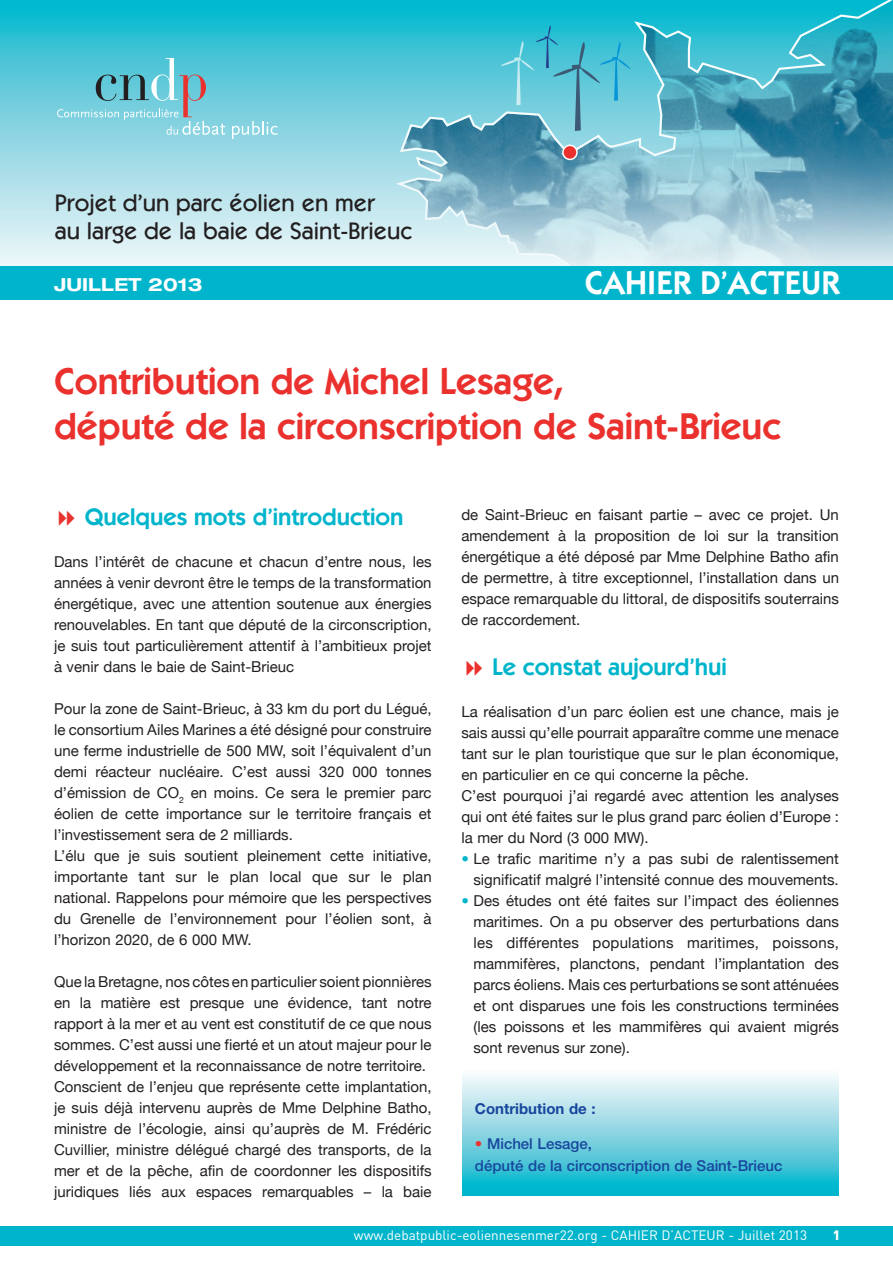
<style>
.page{position:relative;width:893px;height:1263px;background:#fff}
.page>*{position:absolute;margin:0;border:0;box-sizing:border-box;transform-origin:0 0}
.t1{font:600 37.5px/45px "Itc Kabel";color:#ea312e}
.t2{font:600 33px "Itc Kabel";color:#fff}
.t3{font:500 24px/28.8px "Itc Kabel";color:#231f20}
.t4{font:600 24px "Itc Kabel";color:#00b5cb}
.t5{font:700 expanded 18px "Helvetica Neue";letter-spacing:.005em;color:#fff}
.t6{font:15px/21px "Helvetica Neue";color:#231f20;text-align:justify}
.t7{font:500 15px/22.5px "Helvetica Neue";color:#18469d}
.t8{font:700 15px "Helvetica Neue";color:#18469d}
.t9{font:13.5px "DIN";color:#fff}
.t10{font:900 13.5px "DIN";color:#fff}
.s1{color:#00b5cb}
.s2{color:#ea312e}
</style>
<div class="page">
<svg style="left:0;top:0;width:394px;height:266px;background:#87d6e3"></svg>
<div style="left:0;top:1226px;width:893px;height:20px;background:#00b5cb"></div>
<svg style="left:232px;top:121px;width:46px;height:18px"></svg>
<svg style="left:57px;top:58px;width:168px;height:77px;background:#75c5d3"></svg>
<svg style="left:394px;top:0;width:499px;height:266px;background:#6dbbcc"></svg>
<div style="left:0;top:266px;width:893px;height:34px;background:#00b5cb"></div>
<div style="left:563px;top:145px;width:14px;height:14px;background:#ea312e;border-radius:50%"></div>
<div style="left:562px;top:145px;width:16px;height:15px;border:2px solid #fff;border-radius:50%"></div>
<svg style="left:500px;top:25px;width:132px;height:106px;background:#55bfd2"></svg>
<svg style="left:462px;top:1075px;width:377px;height:121px;background:#7ed4e1"></svg>
<h3 class="t3" style="left:55px;top:188px;width:359px">Projet d’un parc éolien en mer<br>au large de la baie de Saint-Brieuc</h3>
<p class="t5" style="left:54px;top:274px;width:150px">juillet 2013</p>
<h2 class="t2" style="left:585px;top:264px;width:256px">CAHIER D’ACTEUR</h2>
<h1 class="t1" style="left:54px;top:358px;width:729px">Contribution de Michel Lesage,<br>député de la circonscription de Saint-Brieuc</h1>
<h3 class="t4" style="left:85px;top:503px;width:320px">Quelques mots d’introduction</h3>
<p class="t6" style="left:54px;top:551px;width:379px">Dans l’intérêt de chacune et chacun d’entre nous, les années à venir devront être le temps de la transformation énergétique, avec une attention soutenue aux énergies renouvelables. En tant que député de la circonscription, je suis tout particulièrement attentif à l’ambitieux projet à venir dans le baie de Saint-Brieuc</p>
<p class="t6" style="left:54px;top:698px;width:379px;text-align:left">Pour la zone de Saint-Brieuc, à 33 km du port du Légué, le consortium Ailes Marines a été désigné pour construire une ferme industrielle de 500 MW, soit l’équivalent d’un demi réacteur nucléaire. C’est aussi 320 000 tonnes d’émission de CO<sub>2</sub> en moins. Ce sera le premier parc éolien de cette importance sur le territoire français et l’investissement sera de 2 milliards.<br>L’élu que je suis soutient pleinement cette initiative, importante tant sur le plan local que sur le plan national. Rappelons pour mémoire que les perspectives du Grenelle de l’environnement pour l’éolien sont, à l’horizon 2020, de 6 000 MW.</p>
<p class="t6" style="left:54px;top:971px;width:379px;text-align:left">Que la Bretagne, nos côtes en particulier soient pionnières en la matière est presque une évidence, tant notre rapport à la mer et au vent est constitutif de ce que nous sommes. C’est aussi une fierté et un atout majeur pour le développement et la reconnaissance de notre territoire.<br>Conscient de l’enjeu que représente cette implantation, je suis déjà intervenu auprès de Mme Delphine Batho, ministre de l’écologie, ainsi qu’auprès de M. Frédéric Cuvillier, ministre délégué chargé des transports, de la mer et de la pêche, afin de coordonner les dispositifs juridiques liés aux espaces remarquables – la baie</p>
<p class="t6" style="left:461px;top:504px;width:379px">de Saint-Brieuc en faisant partie – avec ce projet. Un amendement à la proposition de loi sur la transition énergétique a été déposé par Mme Delphine Batho afin de permettre, à titre exceptionnel, l’installation dans un espace remarquable du littoral, de dispositifs souterrains de raccordement.</p>
<h3 class="t4" style="left:492px;top:653px;width:236px">Le constat aujourd’hui</h3>
<p class="t6" style="left:461px;top:701px;width:379px;text-align:left">La réalisation d’un parc éolien est une chance, mais je sais aussi qu’elle pourrait apparaître comme une menace tant sur le plan touristique que sur le plan économique, en particulier en ce qui concerne la pêche.<br>C’est pourquoi j’ai regardé avec attention les analyses qui ont été faites sur le plus grand parc éolien d’Europe : la mer du Nord (3 000 MW).</p>
<p class="t6" style="left:461px;top:848px;width:379px;text-align:right"><span class="s1">•</span> Le trafic maritime n’y a pas subi de ralentissement significatif malgré l’intensité connue des mouvements.</p>
<p class="t6" style="left:473px;top:890px;width:367px;text-indent:-12px"><span class="s1">•</span> Des études ont été faites sur l’impact des éoliennes maritimes. On a pu observer des perturbations dans les différentes populations maritimes, poissons, mammifères, planctons, pendant l’implantation des parcs éoliens. Mais ces perturbations se sont atténuées et ont disparues une fois les constructions terminées (les poissons et les mammifères qui avaient migrés sont revenus sur zone).</p>
<p class="t8" style="left:475px;top:1100px;width:122px">Contribution de :</p>
<p class="t7" style="left:475px;top:1132px;width:309px"><span class="s2">•</span> Michel Lesage,<br>député de la circonscription de Saint-Brieuc</p>
<p class="t9" style="left:354px;top:1227px;width:455px">www.debatpublic-eoliennesenmer22.org - CAHIER D’ACTEUR - Juillet 2013</p>
<p class="t10" style="left:833px;top:1226px;width:9px">1</p>
</div>
